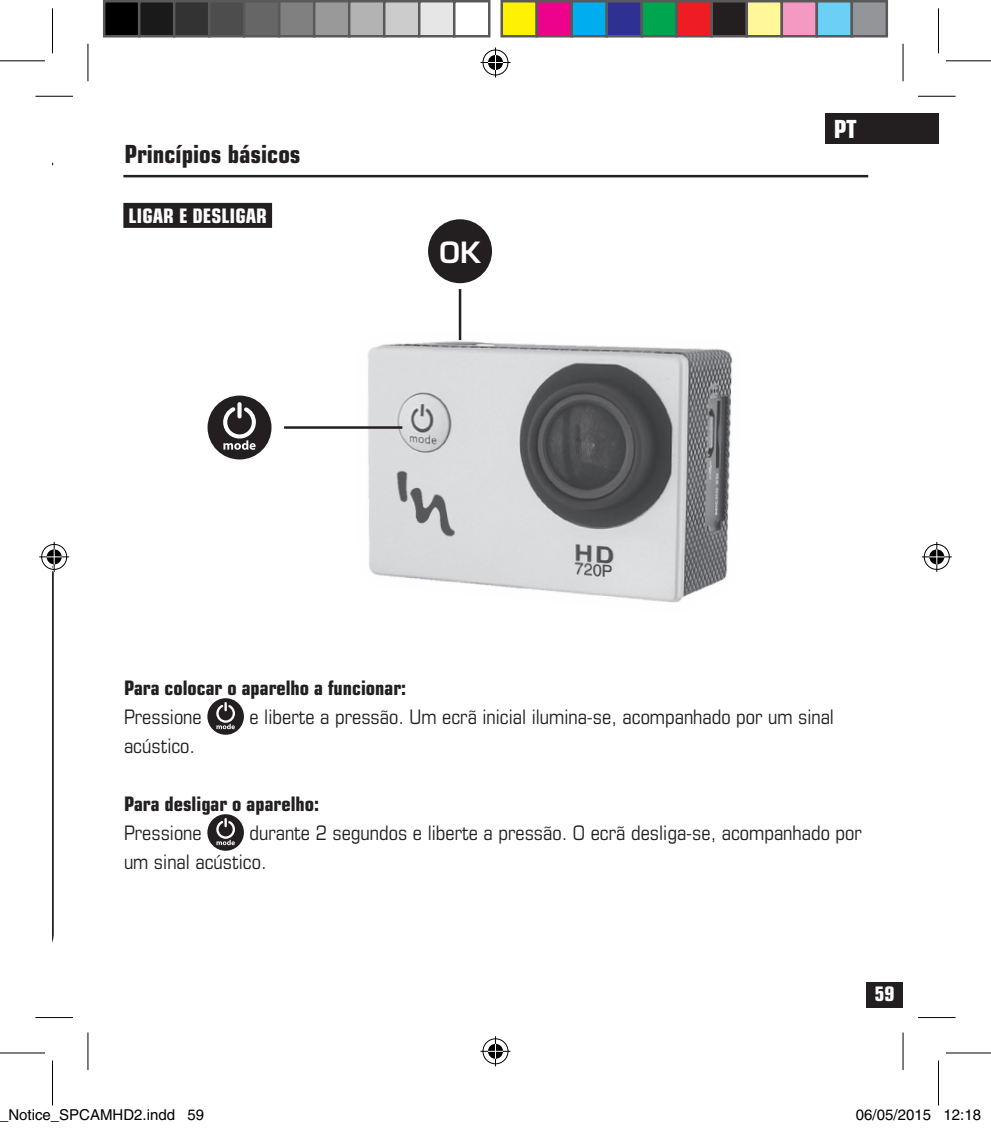
<style>
.page{position:relative;width:991px;height:1128px;background:#fff}
.page>*{position:absolute;margin:0;border:0;box-sizing:border-box;transform-origin:0 0}
.t1{font:600 28.5px "Eurostile";color:#fff}
.t2{font:700 condensed 25px "Eurostile";color:#231f20}
.t3{font:700 condensed 25px "Eurostile";color:#fff}
.t4{font:condensed 20px/29px "Eurostile";color:#231f20}
.t5{font:700 condensed 20px "Eurostile";color:#231f20}
.t6{font:700 condensed 20px "Eurostile";color:#fff}
.t7{font:15px "Helvetica";color:#000}
</style>
<div class="page">
<div style="left:866px;top:982px;width:37px;height:26px;background:#231f20"></div>
<div style="left:825px;top:114px;width:113px;height:30px;background:#231f20"></div>
<hr style="left:123px;top:175px;width:745px;height:2px;background:#231f20">
<div style="left:123px;top:203px;width:149px;height:25px;background:#231f20"></div>
<div style="left:207px;top:698px;width:37px;height:37px;background:#231f20;border-radius:50%"></div>
<div style="left:207px;top:814px;width:37px;height:37px;background:#231f20;border-radius:50%"></div>
<svg style="left:215px;top:698px;width:20px;height:147px"></svg>
<img style="left:367px;top:294px;width:366px;height:309px">
<div style="left:208px;top:396px;width:63px;height:63px;background:#231f20;border-radius:50%"></div>
<svg style="left:223px;top:404px;width:33px;height:46px"></svg>
<hr style="left:284px;top:426px;width:118px;height:3px;background:#231f20">
<div style="left:428px;top:219px;width:64px;height:64px;background:#231f20;border-radius:50%"></div>
<hr style="left:459px;top:289px;width:2px;height:51px;background:#231f20">
<hr style="left:35px;top:96px;width:38px;height:1px;background:#000">
<hr style="left:918px;top:96px;width:37px;height:1px;background:#000">
<hr style="left:35px;top:1017px;width:38px;height:1px;background:#000">
<hr style="left:918px;top:1017px;width:37px;height:1px;background:#000">
<hr style="left:88px;top:44px;width:1px;height:37px;background:#000">
<hr style="left:88px;top:1033px;width:1px;height:37px;background:#000">
<hr style="left:902px;top:44px;width:1px;height:37px;background:#000">
<hr style="left:902px;top:1033px;width:1px;height:37px;background:#000">
<svg style="left:0;top:1052px;width:45px;height:1px"></svg>
<svg style="left:946px;top:1052px;width:45px;height:1px"></svg>
<hr style="left:0;top:60px;width:45px;height:1px;background:#000">
<hr style="left:946px;top:60px;width:45px;height:1px;background:#000">
<hr style="left:0;top:1053px;width:45px;height:1px;background:#000">
<hr style="left:946px;top:1053px;width:45px;height:1px;background:#000">
<hr style="left:52px;top:8px;width:1px;height:45px;background:#000">
<hr style="left:52px;top:1060px;width:1px;height:45px;background:#000">
<hr style="left:938px;top:8px;width:1px;height:45px;background:#000">
<hr style="left:938px;top:1060px;width:1px;height:45px;background:#000">
<div style="left:481px;top:48px;width:28px;height:29px;border:3px solid #fff;border-radius:50%"></div>
<hr style="left:480px;top:61px;width:30px;height:3px;background:#fff">
<hr style="left:494px;top:47px;width:3px;height:30px;background:#fff">
<div style="left:486px;top:53px;width:18px;height:19px;border:3px solid #fff;border-radius:50%"></div>
<div style="left:483px;top:50px;width:25px;height:25px;border:1px solid #000;border-radius:50%"></div>
<hr style="left:480px;top:62px;width:30px;height:1px;background:#000">
<hr style="left:495px;top:47px;width:1px;height:30px;background:#000">
<svg style="left:488px;top:55px;width:15px;height:15px"></svg>
<div style="left:481px;top:1037px;width:28px;height:28px;border:3px solid #fff;border-radius:50%"></div>
<hr style="left:480px;top:1050px;width:30px;height:3px;background:#fff">
<hr style="left:494px;top:1036px;width:3px;height:30px;background:#fff">
<div style="left:486px;top:1042px;width:18px;height:18px;border:3px solid #fff;border-radius:50%"></div>
<div style="left:483px;top:1038px;width:25px;height:26px;border:1px solid #000;border-radius:50%"></div>
<hr style="left:480px;top:1051px;width:30px;height:1px;background:#000">
<hr style="left:495px;top:1036px;width:1px;height:30px;background:#000">
<svg style="left:488px;top:1044px;width:15px;height:15px"></svg>
<div style="left:40px;top:543px;width:28px;height:28px;border:3px solid #fff;border-radius:50%"></div>
<hr style="left:39px;top:555px;width:30px;height:3px;background:#fff">
<div style="left:45px;top:548px;width:18px;height:18px;border:3px solid #fff;border-radius:50%"></div>
<div style="left:41px;top:544px;width:26px;height:26px;border:1px solid #000;border-radius:50%"></div>
<hr style="left:39px;top:556px;width:30px;height:1px;background:#000">
<svg style="left:47px;top:541px;width:15px;height:402px"></svg>
<div style="left:923px;top:543px;width:28px;height:28px;border:3px solid #fff;border-radius:50%"></div>
<hr style="left:922px;top:555px;width:30px;height:3px;background:#fff">
<hr style="left:935px;top:542px;width:3px;height:30px;background:#fff">
<div style="left:928px;top:548px;width:18px;height:18px;border:3px solid #fff;border-radius:50%"></div>
<div style="left:924px;top:544px;width:25px;height:26px;border:1px solid #000;border-radius:50%"></div>
<hr style="left:922px;top:556px;width:30px;height:1px;background:#000">
<hr style="left:936px;top:542px;width:1px;height:30px;background:#000">
<svg style="left:929px;top:549px;width:15px;height:15px"></svg>
<div style="left:104px;top:1px;width:35px;height:35px;background:#000"></div>
<div style="left:103px;top:0;width:37px;height:37px;border:2px solid #595959"></div>
<div style="left:139px;top:1px;width:35px;height:35px;background:#1a1a1a"></div>
<div style="left:138px;top:0;width:37px;height:37px;border:2px solid #595959"></div>
<div style="left:174px;top:1px;width:35px;height:35px;background:#333"></div>
<div style="left:173px;top:0;width:37px;height:37px;border:2px solid #595959"></div>
<div style="left:209px;top:1px;width:35px;height:35px;background:#4d4d4d"></div>
<div style="left:208px;top:0;width:37px;height:37px;border:2px solid #595959"></div>
<div style="left:244px;top:1px;width:35px;height:35px;background:#666"></div>
<div style="left:243px;top:0;width:37px;height:37px;border:2px solid #595959"></div>
<div style="left:279px;top:1px;width:35px;height:35px;background:#808080"></div>
<div style="left:278px;top:0;width:37px;height:37px;border:2px solid #595959"></div>
<div style="left:314px;top:1px;width:35px;height:35px;background:#999"></div>
<div style="left:313px;top:0;width:37px;height:37px;border:2px solid #595959"></div>
<div style="left:349px;top:1px;width:35px;height:35px;background:#b3b3b3"></div>
<div style="left:348px;top:0;width:37px;height:37px;border:2px solid #595959"></div>
<div style="left:384px;top:1px;width:35px;height:35px;background:#ccc"></div>
<div style="left:383px;top:0;width:37px;height:37px;border:2px solid #595959"></div>
<div style="left:419px;top:1px;width:35px;height:35px;background:#e6e6e6"></div>
<div style="left:418px;top:0;width:37px;height:37px;border:2px solid #595959"></div>
<div style="left:453px;top:0;width:37px;height:37px;border:2px solid #595959"></div>
<div style="left:502px;top:1px;width:35px;height:35px;background:#fff101"></div>
<div style="left:500px;top:0;width:38px;height:37px;border:2px solid #595959"></div>
<div style="left:537px;top:1px;width:35px;height:35px;background:#ed028c"></div>
<div style="left:535px;top:0;width:38px;height:37px;border:2px solid #595959"></div>
<div style="left:572px;top:1px;width:35px;height:35px;background:#00aeef"></div>
<div style="left:570px;top:0;width:38px;height:37px;border:2px solid #595959"></div>
<div style="left:607px;top:1px;width:35px;height:35px;background:#2e3092"></div>
<div style="left:605px;top:0;width:38px;height:37px;border:2px solid #595959"></div>
<div style="left:642px;top:1px;width:35px;height:35px;background:#00a54f"></div>
<div style="left:640px;top:0;width:38px;height:37px;border:2px solid #595959"></div>
<div style="left:677px;top:1px;width:35px;height:35px;background:#ee1d23"></div>
<div style="left:675px;top:0;width:38px;height:37px;border:2px solid #595959"></div>
<div style="left:712px;top:1px;width:35px;height:35px;background:#231f20"></div>
<div style="left:710px;top:0;width:38px;height:37px;border:2px solid #595959"></div>
<div style="left:747px;top:1px;width:35px;height:35px;background:#fff79a"></div>
<div style="left:745px;top:0;width:38px;height:37px;border:2px solid #595959"></div>
<div style="left:782px;top:1px;width:35px;height:35px;background:#f499c2"></div>
<div style="left:780px;top:0;width:38px;height:37px;border:2px solid #595959"></div>
<div style="left:817px;top:1px;width:35px;height:35px;background:#6bcff6"></div>
<div style="left:815px;top:0;width:38px;height:37px;border:2px solid #595959"></div>
<div style="left:852px;top:1px;width:35px;height:35px;background:#939598"></div>
<div style="left:850px;top:0;width:38px;height:37px;border:2px solid #595959"></div>
<div style="left:857px;top:1111px;width:6px;height:9px;border:1px solid #fff;border-radius:50%"></div>
<div style="left:856px;top:1109px;width:8px;height:12px;border:1px solid #fff;border-radius:50%"></div>
<div style="left:878px;top:1111px;width:6px;height:9px;border:1px solid #fff;border-radius:50%"></div>
<div style="left:877px;top:1109px;width:8px;height:12px;border:1px solid #fff;border-radius:50%"></div>
<div style="left:907px;top:1111px;width:6px;height:9px;border:1px solid #fff;border-radius:50%"></div>
<div style="left:906px;top:1109px;width:8px;height:12px;border:1px solid #fff;border-radius:50%"></div>
<p class="t2" style="left:125px;top:139px;width:177px">Princípios básicos</p>
<p class="t6" style="left:128px;top:204px;width:140px">LIGAR E DESLIGAR</p>
<h1 class="t1" style="left:440px;top:234px;width:42px">OK</h1>
<p class="t3" style="left:834px;top:113px;width:25px">PT</p>
<p class="t5" style="left:124px;top:675px;width:284px">Para colocar o aparelho a funcionar:</p>
<p class="t4" style="left:124px;top:702px;width:79px">Pressione</p>
<p class="t4" style="left:249px;top:702px;width:586px">e liberte a pressão. Um ecrã inicial ilumina-se, acompanhado por um sinal</p>
<p class="t4" style="left:124px;top:731px;width:73px">acústico.</p>
<p class="t5" style="left:124px;top:791px;width:197px">Para desligar o aparelho:</p>
<p class="t4" style="left:124px;top:818px;width:79px">Pressione</p>
<p class="t4" style="left:124px;top:818px;width:739px;text-indent:125px">durante 2 segundos e liberte a pressão. O ecrã desliga-se, acompanhado por um sinal acústico.</p>
<p class="t6" style="left:874px;top:982px;width:21px">59</p>
<p class="t7" style="left:0;top:1106px;width:206px">_Notice_SPCAMHD2.indd 59</p>
<p class="t7" style="left:856px;top:1106px;width:127px">06/05/2015 12:18</p>
</div>
